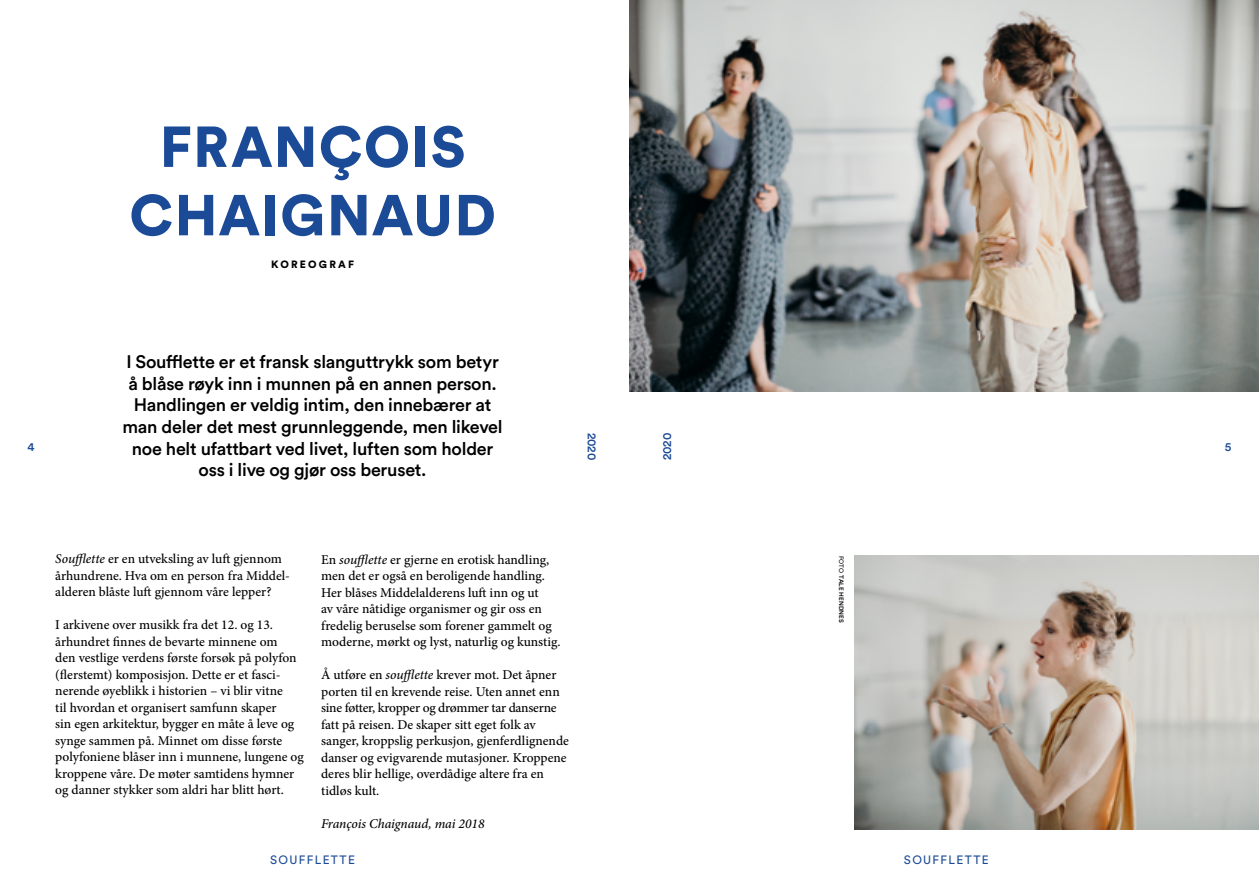
<style>
.page{position:relative;width:1259px;height:893px;background:#fff}
.page>*{position:absolute;margin:0;border:0;box-sizing:border-box;transform-origin:0 0}
.t1{font:900 57px/68.4px "Circular Pro";letter-spacing:.02em;color:#1b4a97;text-align:center}
.t2{font:500 18px/21.6px "Circular Pro";letter-spacing:-.015em;color:#000;text-align:center}
.t3{font:500 13.5px/16.5px "Minion Pro";color:#000}
.t4{font:italic 500 13.5px "Minion Pro";letter-spacing:-.005em;color:#000}
.t5{font:12px "Circular Pro";letter-spacing:.11em;color:#1b4a97}
.t6{font:500 12px "Circular Pro";color:#1b4a97}
.t7{font:900 10.5px "Circular Pro";letter-spacing:.21em;color:#000}
.t8{font:500 6.3px "Circular Pro";color:#000}
.s1{font-style:italic}
.s2{font-weight:400}
</style>
<div class="page">
<img style="left:855px;top:556px;width:404px;height:273px">
<img style="left:629px;top:0;width:630px;height:392px">
<h1 class="t1" style="left:129px;top:110px;width:368px">FRANÇOIS<br>CHAIGNAUD</h1>
<p class="t7" style="left:271px;top:257px;width:84px">KOREOGRAF</p>
<p class="t2" style="left:122px;top:350px;width:382px">I Soufflette er et fransk slanguttrykk som betyr å blåse røyk inn i munnen på en annen person.<br>Handlingen er veldig intim, den innebærer at man deler det mest grunnleggende, men likevel noe helt ufattbart ved livet, luften som holder oss i live og gjør oss beruset.</p>
<p class="t6" style="left:28px;top:439px;width:9px">4</p>
<p class="t6" style="left:600px;top:433px;width:29px;rotate:90deg">2020</p>
<p class="t6" style="left:659px;top:460px;width:29px;rotate:-90deg">2020</p>
<p class="t6" style="left:1224px;top:439px;width:8px">5</p>
<p class="t3" style="left:55px;top:551px;width:236px"><span class="s1">Soufflette</span> er en utveksling av luft gjennom århundrene. Hva om en person fra Middel&shy;alderen blåste luft gjennom våre lepper?</p>
<p class="t3" style="left:55px;top:617px;width:250px">I arkivene over musikk fra det 12. og 13. århundret finnes de bevarte minnene om<br>den vestlige verdens første forsøk på polyfon (flerstemt) komposisjon. Dette er et fasci&shy;nerende øyeblikk i historien – vi blir vitne<br>til hvordan et organisert samfunn skaper<br>sin egen arkitektur, bygger en måte å leve og synge sammen på. Minnet om disse første polyfoniene blåser inn i munnene, lungene og kroppene våre. De møter samtidens hymner og danner stykker som aldri har blitt hørt.</p>
<p class="t3" style="left:321px;top:551px;width:241px">En <span class="s1">soufflette</span> er gjerne en erotisk handling, men det er også en beroligende handling.<br>Her blåses Middelalderens luft inn og ut<br>av våre nåtidige organismer og gir oss en fredelig beruselse som forener gammelt og moderne, mørkt og lyst, naturlig og kunstig.</p>
<p class="t3" style="left:321px;top:667px;width:249px">Å utføre en <span class="s1">soufflette</span> krever mot. Det åpner porten til en krevende reise. Uten annet enn sine føtter, kropper og drømmer tar danserne fatt på reisen. De skaper sitt eget folk av sanger, kroppslig perkusjon, gjenferdlignende danser og evigvarende mutasjoner. Kroppene deres blir hellige, overdådige altere fra en tidløs kult.</p>
<p class="t4" style="left:321px;top:814px;width:165px">François Chaignaud, mai 2018</p>
<p class="t8" style="left:845px;top:556px;width:68px;rotate:90deg"><span class="s2">foto</span> tale hendnes</p>
<p class="t5" style="left:270px;top:852px;width:86px">SOUFFLETTE</p>
<p class="t5" style="left:904px;top:852px;width:86px">SOUFFLETTE</p>
</div>
